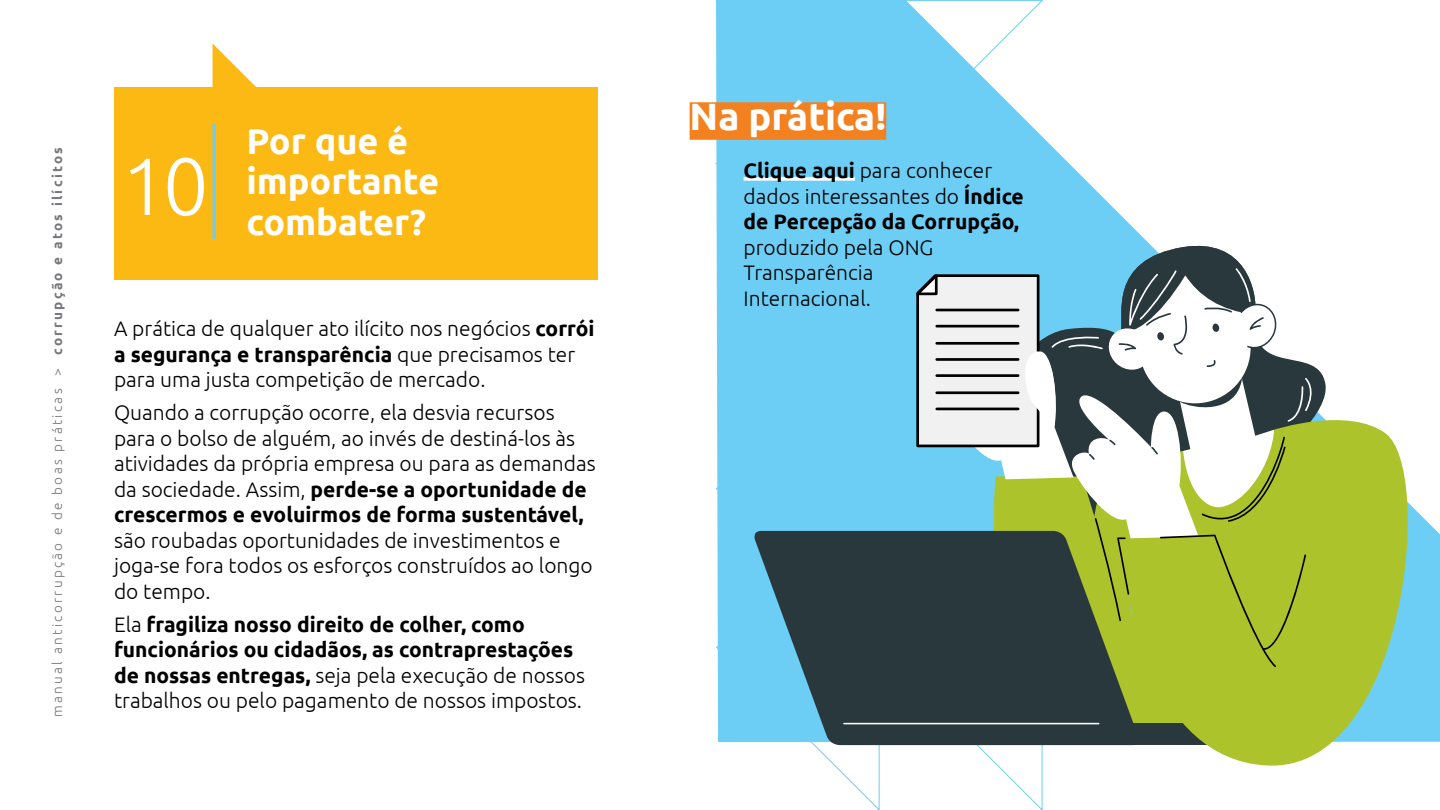
<style>
.page{position:relative;width:1440px;height:810px;background:#fff}
.page>*{position:absolute;margin:0;border:0;box-sizing:border-box;transform-origin:0 0}
.t1{font:300 81px "Ubuntu";color:#fff}
.t2{font:700 38.1px "Ubuntu";color:#fff}
.t3{font:700 36px/40.5px "Ubuntu";color:#fff}
.t4{font:300 21px/25.5px "Ubuntu";color:#000}
.t5{font:700 21px/25.5px "Ubuntu";color:#000}
.t6{font:300 13.5px "Ubuntu";letter-spacing:.17em;color:#77787b}
.s1{font-weight:700}
.s2{font-weight:300}
</style>
<div class="page">
<svg style="left:880px;top:745px;width:163px;height:65px"></svg>
<svg style="left:813px;top:745px;width:67px;height:65px"></svg>
<svg style="left:716px;top:0;width:724px;height:742px;fill:#6dcef5"></svg>
<div style="left:690px;top:102px;width:196px;height:38px;background:#f48120"></div>
<div style="left:114px;top:87px;width:484px;height:193px;background:#fcb813"></div>
<svg style="left:213px;top:44px;width:43px;height:196px"></svg>
<hr style="left:213px;top:124px;width:3px;height:115px;background:#6dcef5">
<svg style="left:744px;top:177px;width:111px;height:4px"></svg>
<svg style="left:1318px;top:237px;width:16px;height:169px"></svg>
<svg style="left:973px;top:406px;width:461px;height:366px;fill:#acc32b"></svg>
<svg style="left:752px;top:531px;width:389px;height:214px;background:#37535a"></svg>
<hr style="left:843px;top:723px;width:256px;height:1px;background:#fff">
<svg style="left:914px;top:237px;width:404px;height:430px"></svg>
<p class="t6" style="left:49px;top:717px;width:572px;rotate:-90deg">manual anticorrupção e de boas práticas &gt; <span class="s1">corrupção e atos ilícitos</span></p>
<h1 class="t1" style="left:121px;top:137px;width:89px">10</h1>
<h3 class="t3" style="left:246px;top:120px;width:194px">Por que é importante</h3>
<h3 class="t3" style="left:246px;top:201px;width:181px">combater?</h3>
<p class="t4" style="left:114px;top:316px;width:482px">A prática de qualquer ato ilícito nos negócios <span class="s1">corrói a segurança e transparência</span> que precisamos ter para uma justa competição de mercado.</p>
<p class="t4" style="left:114px;top:400px;width:483px">Quando a corrupção ocorre, ela desvia recursos para o bolso de alguém, ao invés de destiná-los às atividades da própria empresa ou para as demandas da sociedade. Assim, <span class="s1">perde-se a oportunidade de crescermos e evoluirmos de forma sustentável,</span></p>
<p class="t4" style="left:114px;top:527px;width:480px">são roubadas oportunidades de investimentos e joga-se fora todos os esforços construídos ao longo do tempo.</p>
<p class="t5" style="left:114px;top:611px;width:473px"><span class="s2">Ela</span> fragiliza nosso direito de colher, como funcionários ou cidadãos, as contraprestações de nossas entregas, <span class="s2">seja pela execução de nossos trabalhos ou pelo pagamento de nossos impostos.</span></p>
<h2 class="t2" style="left:690px;top:93px;width:198px">Na prática!</h2>
<p class="t5" style="left:744px;top:158px;width:282px">Clique aqui <span class="s2">para conhecer dados interessantes do</span> Índice de Percepção da Corrupção,</p>
<p class="t4" style="left:744px;top:234px;width:191px">produzido pela ONG<br>Transparência<br>Internacional.</p>
</div>
